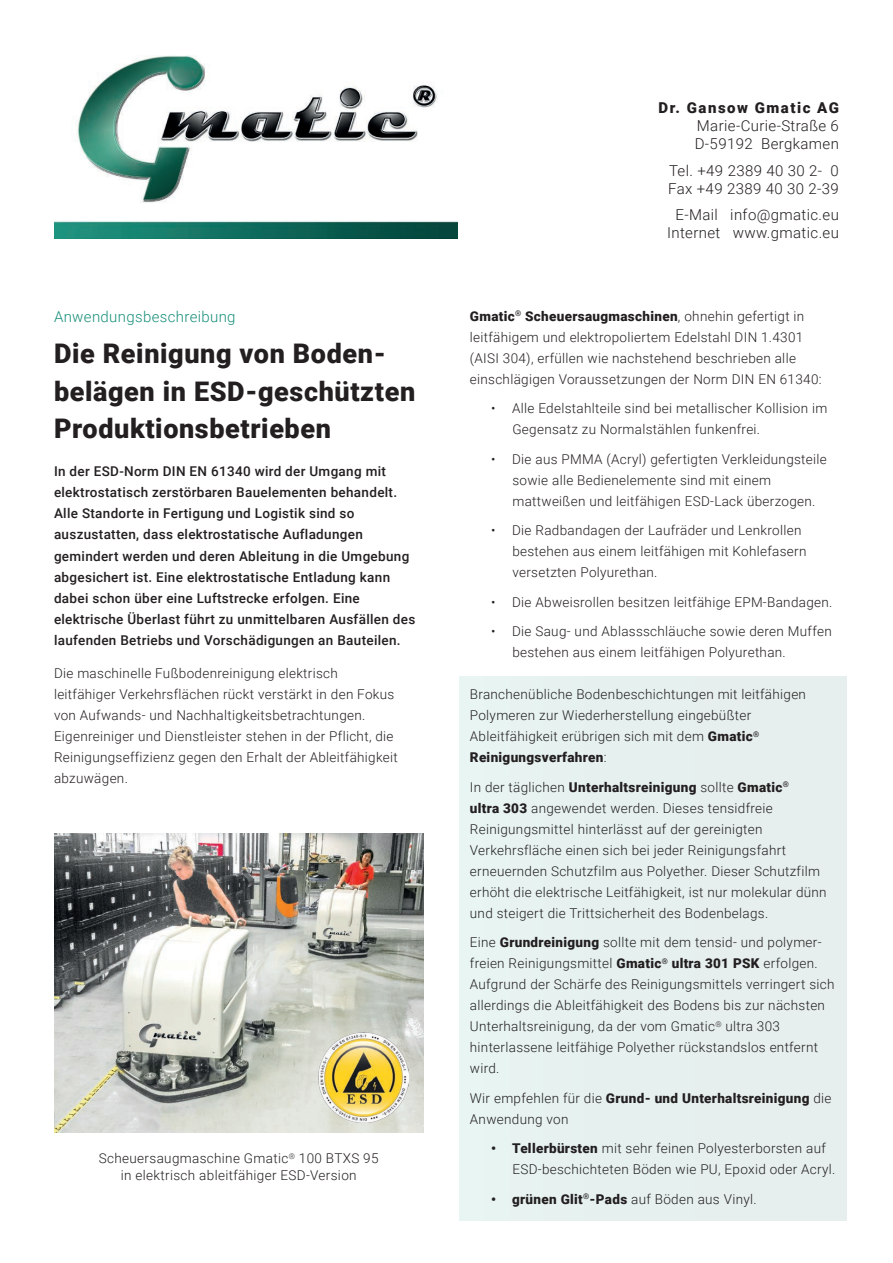
<style>
.page{position:relative;width:893px;height:1263px;background:#fff}
.page>*{position:absolute;margin:0;border:0;box-sizing:border-box;transform-origin:0 0}
.t1{font:900 27px/37.5px "Roboto";letter-spacing:.025em;color:#231f20}
.t2{font:300 15px/18px "Roboto";letter-spacing:.025em;color:#231f20}
.t3{font:300 15px "Roboto";letter-spacing:.025em;color:#188f79}
.t4{font:900 15px "Roboto";letter-spacing:.1em;color:#231f20}
.t5{font:300 13.5px/21px "Roboto";letter-spacing:.025em;color:#231f20}
.t6{font:500 13.5px/21px "Roboto";letter-spacing:.025em;color:#231f20}
.s1{font-weight:900}
</style>
<div class="page">
<div style="left:459px;top:677px;width:387px;height:544px;background:#e6f0ee"></div>
<img style="left:54px;top:55px;width:403px;height:183px">
<img style="left:54px;top:833px;width:369px;height:299px">
<img style="left:319px;top:1033px;width:90px;height:90px">
<p class="t3" style="left:54px;top:306px;width:183px">Anwendungsbeschreibung</p>
<h1 class="t1" style="left:54px;top:334px;width:363px">Die Reinigung von Boden&shy;belägen in ESD-geschützten<br>Produktionsbetrieben</h1>
<p class="t6" style="left:54px;top:461px;width:363px">In der ESD-Norm DIN EN 61340 wird der Umgang mit elektrostatisch zerstörbaren Bauelementen behandelt.<br>Alle Standorte in Fertigung und Logistik sind so auszustatten, dass elektrostatische Aufladungen gemindert werden und deren Ableitung in die Umgebung abgesichert ist. Eine elektrostatische Entladung kann dabei schon über eine Luftstrecke erfolgen. Eine elektrische Überlast führt zu unmittelbaren Ausfällen des laufenden Betriebs und Vorschädigungen an Bauteilen.</p>
<p class="t5" style="left:54px;top:662px;width:345px">Die maschinelle Fußbodenreinigung elektrisch leitfähiger Verkehrsflächen rückt verstärkt in den Fokus von Aufwands- und Nachhaltigkeitsbetrachtungen.<br>Eigenreiniger und Dienstleister stehen in der Pflicht, die Reinigungseffizienz gegen den Erhalt der Ableitfähigkeit abzuwägen.</p>
<p class="t5" style="left:99px;top:1150px;width:281px;line-height:16.2px;text-align:center">Scheuersaugmaschine Gmatic<sup>®</sup> 100 BTXS 95 in elektrisch ableitfähiger ESD-Version</p>
<p class="t4" style="left:658px;top:97px;width:182px">Dr. Gansow Gmatic AG</p>
<p class="t2" style="left:695px;top:116px;width:146px">Marie-Curie-Straße 6<br>D-59192 Bergkamen</p>
<p class="t2" style="left:668px;top:161px;width:172px">Tel. +49 2389 40 30 2- 0<br>Fax +49 2389 40 30 2-39</p>
<p class="t2" style="left:667px;top:205px;width:173px;text-align:center">E-Mail info@gmatic.eu<br>Internet www.gmatic.eu</p>
<p class="t5" style="left:470px;top:305px;width:353px"><span class="s1">Gmatic</span><sup>®</sup> <span class="s1">Scheuersaugmaschinen</span>, ohnehin gefertigt in leitfähigem und elektropoliertem Edelstahl DIN 1.4301 (AISI 304), erfüllen wie nachstehend beschrieben alle einschlägigen Voraussetzungen der Norm DIN EN 61340:</p>
<p class="t5" style="left:512px;top:397px;width:316px;text-indent:-21px">• Alle Edelstahlteile sind bei metallischer Kollision im<br>Gegensatz zu Normalstählen funkenfrei.</p>
<p class="t5" style="left:512px;top:448px;width:316px;text-indent:-21px">• Die aus PMMA (Acryl) gefertigten Verkleidungsteile sowie alle Bedienelemente sind mit einem mattweißen und leitfähigen ESD-Lack überzogen.</p>
<p class="t5" style="left:512px;top:519px;width:296px;text-indent:-21px">• Die Radbandagen der Laufräder und Lenkrollen bestehen aus einem leitfähigen mit Kohlefasern versetzten Polyurethan.</p>
<p class="t5" style="left:491px;top:591px;width:343px">• Die Abweisrollen besitzen leitfähige EPM-Bandagen.</p>
<p class="t5" style="left:512px;top:620px;width:321px;text-indent:-21px">• Die Saug- und Ablassschläuche sowie deren Muffen bestehen aus einem leitfähigen Polyurethan.</p>
<p class="t5" style="left:470px;top:684px;width:338px">Branchenübliche Bodenbeschichtungen mit leitfähigen Polymeren zur Wiederherstellung eingebüßter Ableitfähigkeit erübrigen sich mit dem <span class="s1">Gmatic</span><sup>® </sup><span class="s1">Reinigungsverfahren</span>:</p>
<p class="t5" style="left:470px;top:776px;width:358px">In der täglichen <span class="s1">Unterhaltsreinigung</span> sollte <span class="s1">Gmatic</span><sup>®<br></sup><span class="s1">ultra 303</span> angewendet werden. Dieses tensidfreie Reinigungsmittel hinterlässt auf der gereinigten Verkehrsfläche einen sich bei jeder Reinigungsfahrt erneuernden Schutzfilm aus Polyether. Dieser Schutzfilm erhöht die elektrische Leitfähigkeit, ist nur molekular dünn und steigert die Trittsicherheit des Bodenbelags.</p>
<p class="t5" style="left:470px;top:932px;width:366px">Eine <span class="s1">Grundreinigung</span> sollte mit dem tensid- und polymer&shy;freien Reinigungsmittel <span class="s1">Gmatic</span><sup>®</sup> <span class="s1">ultra 301 PSK</span> erfolgen.<br>Aufgrund der Schärfe des Reinigungsmittels verringert sich allerdings die Ableitfähigkeit des Bodens bis zur nächsten Unterhaltsreinigung, da der vom Gmatic<sup>®</sup> ultra 303 hinterlassene leitfähige Polyether rückstandslos entfernt wird.</p>
<p class="t5" style="left:470px;top:1087px;width:363px">Wir empfehlen für die <span class="s1">Grund- und Unterhaltsreinigung</span> die<br>Anwendung von</p>
<p class="t5" style="left:512px;top:1138px;width:324px;text-indent:-21px"><span class="s1">• Tellerbürsten</span> mit sehr feinen Polyesterborsten auf<br>ESD-beschichteten Böden wie PU, Epoxid oder Acryl.</p>
<p class="t5" style="left:491px;top:1188px;width:267px"><span class="s1">• grünen Glit</span><sup>®</sup><span class="s1">-Pads</span> auf Böden aus Vinyl.</p>
</div>
